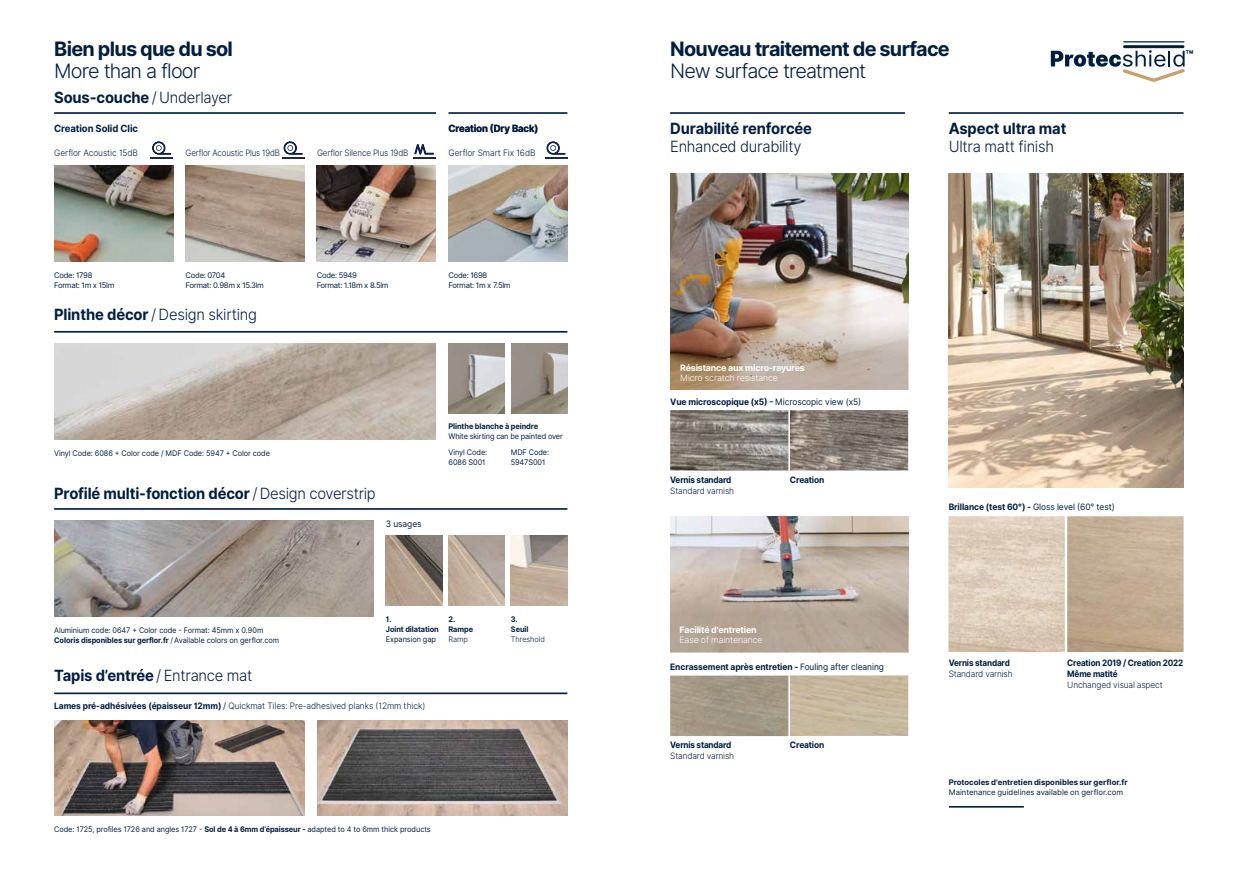
<style>
.page{position:relative;width:1236px;height:879px;background:#fff}
.page>*{position:absolute;margin:0;border:0;box-sizing:border-box;transform-origin:0 0}
.t1{font:700 19.9px "Inter";letter-spacing:-.04em;color:#011e41}
.t2{font:19.9px "Inter Light BETA";letter-spacing:-.045em;color:#011e41}
.t3{font:700 15.5px "Inter";letter-spacing:-.01em;color:#011e41;scale:.95 1}
.t4{font:15.5px "Inter Light BETA";letter-spacing:-.02em;color:#011e41;scale:.95 1}
.t5{font:700 13.4px "Inter";color:#011e41;scale:.95 1}
.t6{font:700 9.9px "Inter";letter-spacing:-.01em;color:#011e41;scale:.95 1}
.t7{font:8.8px "Inter Light BETA";letter-spacing:-.02em;color:#011e41;scale:.95 1}
.t8{font:700 8.8px "Inter";letter-spacing:-.02em;color:#011e41;scale:.95 1}
.t9{font:700 8.8px/11px "Inter";letter-spacing:-.02em;color:#011e41;scale:.92 1}
.t10{font:700 8.8px "Inter";letter-spacing:-.02em;color:#fff}
.t11{font:8.8px "Inter Light BETA";letter-spacing:-.02em;color:#fff}
.t12{font:8.8px "Inter Light BETA";letter-spacing:-.02em;color:#011e41;scale:.9 1}
.t13{font:8.8px "Inter Light BETA";letter-spacing:-.02em;color:#011e41;scale:.92 1}
.t14{font:8.8px "Inter";letter-spacing:-.01em;color:#011e41;scale:.95 1}
.t15{font:7.7px/9.9px "Inter";letter-spacing:-.01em;color:#011e41;scale:.95 1}
.t16{font:7.7px/9.9px "Inter";letter-spacing:-.04em;color:#011e41}
.t17{font:700 7.7px/9.9px "Inter";letter-spacing:-.01em;color:#011e41;scale:.95 1}
.t18{font:700 7.7px "Inter";letter-spacing:-.01em;color:#011e41}
.t19{font:7.7px "Inter";letter-spacing:-.01em;color:#011e41}
.t20{font:7.7px "Inter Light BETA";letter-spacing:-.01em;color:#011e41;scale:.95 1}
.s1{font-family:"Inter Light BETA";font-weight:400}
.s2{font-family:"Inter";font-weight:700}
.s3{font-weight:700}
.s4{font-family:"Inter"}
.s5{font-weight:400}
</style>
<div class="page">
<img style="left:448px;top:344px;width:57px;height:70px">
<img style="left:511px;top:344px;width:56px;height:70px">
<img style="left:386px;top:536px;width:56px;height:69px">
<img style="left:448px;top:536px;width:57px;height:69px">
<img style="left:511px;top:536px;width:56px;height:70px">
<img style="left:670px;top:516px;width:238px;height:136px">
<hr style="left:54px;top:331px;width:513px;height:2px;background:#011e41">
<img style="left:54px;top:344px;width:382px;height:95px">
<hr style="left:54px;top:112px;width:382px;height:2px;background:#011e41">
<hr style="left:670px;top:112px;width:235px;height:2px;background:#011e41">
<hr style="left:448px;top:112px;width:119px;height:2px;background:#011e41">
<img style="left:54px;top:166px;width:119px;height:96px">
<img style="left:186px;top:166px;width:119px;height:96px">
<img style="left:317px;top:166px;width:119px;height:96px">
<img style="left:448px;top:166px;width:119px;height:96px">
<hr style="left:54px;top:508px;width:513px;height:2px;background:#011e41">
<img style="left:54px;top:521px;width:319px;height:95px">
<hr style="left:54px;top:692px;width:513px;height:2px;background:#011e41">
<img style="left:317px;top:720px;width:250px;height:96px">
<img style="left:54px;top:720px;width:251px;height:96px">
<hr style="left:949px;top:112px;width:234px;height:2px;background:#011e41">
<img style="left:670px;top:410px;width:118px;height:60px">
<img style="left:790px;top:410px;width:118px;height:60px">
<hr style="left:949px;top:806px;width:75px;height:1px;background:#011e41">
<img style="left:949px;top:516px;width:116px;height:136px">
<img style="left:1067px;top:516px;width:116px;height:136px">
<img style="left:670px;top:174px;width:238px;height:215px">
<img style="left:670px;top:306px;width:237px;height:83px">
<svg style="left:670px;top:568px;width:237px;height:84px;background:#b7a99c"></svg>
<img style="left:949px;top:174px;width:234px;height:313px">
<img style="left:670px;top:676px;width:118px;height:60px">
<svg style="left:545px;top:142px;width:22px;height:16px"></svg>
<svg style="left:282px;top:142px;width:23px;height:16px"></svg>
<svg style="left:150px;top:142px;width:23px;height:16px"></svg>
<svg style="left:413px;top:144px;width:23px;height:14px"></svg>
<svg style="left:1051px;top:50px;width:134px;height:32px"></svg>
<hr style="left:1124px;top:45px;width:59px;height:3px;background:#011e41">
<hr style="left:1124px;top:41px;width:60px;height:1px;background:#011e41">
<h1 class="t1" style="left:54px;top:34px;width:180px">Bien plus que du sol</h1>
<h1 class="t2" style="left:54px;top:56px;width:148px">More than a floor</h1>
<h2 class="t3" style="left:54px;top:86px;width:189px">Sous-couche <span class="s1">/ Underlayer</span></h2>
<p class="t6" style="left:54px;top:121px;width:90px">Creation Solid Clic</p>
<p class="t7" style="left:54px;top:147px;width:90px">Gerflor Acoustic 15dB</p>
<p class="t12" style="left:186px;top:147px;width:106px">Gerflor Acoustic Plus 19dB</p>
<p class="t13" style="left:317px;top:147px;width:101px">Gerflor Silence Plus 19dB</p>
<p class="t6" style="left:448px;top:121px;width:96px">Creation (Dry Back)</p>
<p class="t7" style="left:448px;top:147px;width:93px">Gerflor Smart Fix 16dB</p>
<p class="t16" style="left:54px;top:271px;width:62px">Code: 1798<br>Format: 1m x 15lm</p>
<p class="t16" style="left:186px;top:271px;width:80px">Code: 0704<br>Format: 0.98m x 15.3lm</p>
<p class="t16" style="left:317px;top:271px;width:73px">Code: 5949<br>Format: 1.18m x 8.5lm</p>
<p class="t16" style="left:448px;top:271px;width:64px">Code: 1698<br>Format: 1m x 7.5lm</p>
<h2 class="t4" style="left:54px;top:303px;width:215px"><span class="s2">Plinthe décor</span> / Design skirting</h2>
<p class="t15" style="left:54px;top:448px;width:229px">Vinyl Code: 6086 + Color code / MDF Code: 5947 + Color code</p>
<h2 class="t3" style="left:54px;top:482px;width:340px">Profilé multi-fonction décor <span class="s1">/ Design coverstrip</span></h2>
<p class="t14" style="left:386px;top:517px;width:39px">3 usages</p>
<p class="t17" style="left:448px;top:421px;width:96px">Plinthe blanche à peindre</p>
<p class="t15" style="left:448px;top:431px;width:122px">White skirting can be painted over</p>
<p class="t15" style="left:448px;top:448px;width:42px">Vinyl Code:<br>6086 S001</p>
<p class="t15" style="left:511px;top:448px;width:42px">MDF Code:<br>5947S001</p>
<p class="t15" style="left:54px;top:625px;width:239px">Aluminium code: 0647 + Color code - Format: 45mm x 0.90m<br><span class="s3">Coloris disponibles sur gerflor.fr</span> / Available colors on gerflor.com</p>
<h2 class="t3" style="left:54px;top:664px;width:210px">Tapis d’entrée <span class="s1">/ Entrance mat</span></h2>
<p class="t17" style="left:386px;top:615px;width:57px">1.<br>Joint dilatation</p>
<p class="t15" style="left:386px;top:634px;width:54px">Expansion gap</p>
<p class="t7" style="left:54px;top:700px;width:392px"><span class="s2">Lames pré-adhésivées (épaisseur 12mm)</span> <span class="s4">/</span> Quickmat Tiles: Pre-adhesived planks (12mm thick)</p>
<p class="t17" style="left:448px;top:615px;width:27px">2.<br>Rampe</p>
<p class="t20" style="left:448px;top:634px;width:22px">Ramp</p>
<p class="t17" style="left:511px;top:615px;width:20px">3.<br>Seuil</p>
<p class="t20" style="left:511px;top:634px;width:37px">Threshold</p>
<p class="t15" style="left:54px;top:824px;width:398px">Code: 1725, profiles 1726 and angles 1727 - <span class="s3">Sol de 4 à 6mm d’épaisseur -</span> adapted to 4 to 6mm thick products</p>
<h1 class="t1" style="left:670px;top:34px;width:281px">Nouveau traitement de surface</h1>
<h1 class="t2" style="left:670px;top:56px;width:197px">New surface treatment</h1>
<h2 class="t3" style="left:670px;top:117px;width:151px">Durabilité renforcée</h2>
<h2 class="t4" style="left:670px;top:135px;width:140px">Enhanced durability</h2>
<h2 class="t3" style="left:949px;top:117px;width:125px">Aspect ultra mat</h2>
<h2 class="t4" style="left:949px;top:135px;width:112px">Ultra matt finish</h2>
<h3 class="t5" style="left:1185px;top:46px;width:10px">™</h3>
<p class="t10" style="left:680px;top:361px;width:126px">Résistance aux micro-rayures</p>
<p class="t11" style="left:680px;top:371px;width:99px">Micro scratch resistance</p>
<p class="t8" style="left:670px;top:395px;width:203px">Vue microscopique (x5) - <span class="s5">Microscopic view (x5)</span></p>
<p class="t9" style="left:670px;top:474px;width:68px">Vernis standard</p>
<p class="t7" style="left:670px;top:484px;width:69px">Standard varnish</p>
<p class="t8" style="left:790px;top:473px;width:38px">Creation</p>
<p class="t10" style="left:680px;top:624px;width:79px">Facilité d'entretien</p>
<p class="t11" style="left:680px;top:634px;width:85px">Ease of maintenance</p>
<p class="t8" style="left:949px;top:500px;width:176px">Brillance (test 60°) - <span class="s5">Gloss level (60° test)</span></p>
<p class="t8" style="left:670px;top:660px;width:227px">Encrassement après entretien - <span class="s5">Fouling after cleaning</span></p>
<p class="t9" style="left:670px;top:739px;width:68px">Vernis standard</p>
<p class="t7" style="left:670px;top:750px;width:69px">Standard varnish</p>
<p class="t8" style="left:790px;top:738px;width:38px">Creation</p>
<p class="t9" style="left:949px;top:658px;width:68px">Vernis standard</p>
<p class="t7" style="left:949px;top:668px;width:69px">Standard varnish</p>
<p class="t9" style="left:1067px;top:658px;width:128px">Creation 2019 / Creation 2022<br>Même matité</p>
<p class="t7" style="left:1067px;top:679px;width:102px">Unchanged visual aspect</p>
<p class="t18" style="left:949px;top:776px;width:181px">Protocoles d'entretien disponibles sur gerflor.fr</p>
<p class="t19" style="left:949px;top:786px;width:176px">Maintenance guidelines available on gerflor.com</p>
</div>
